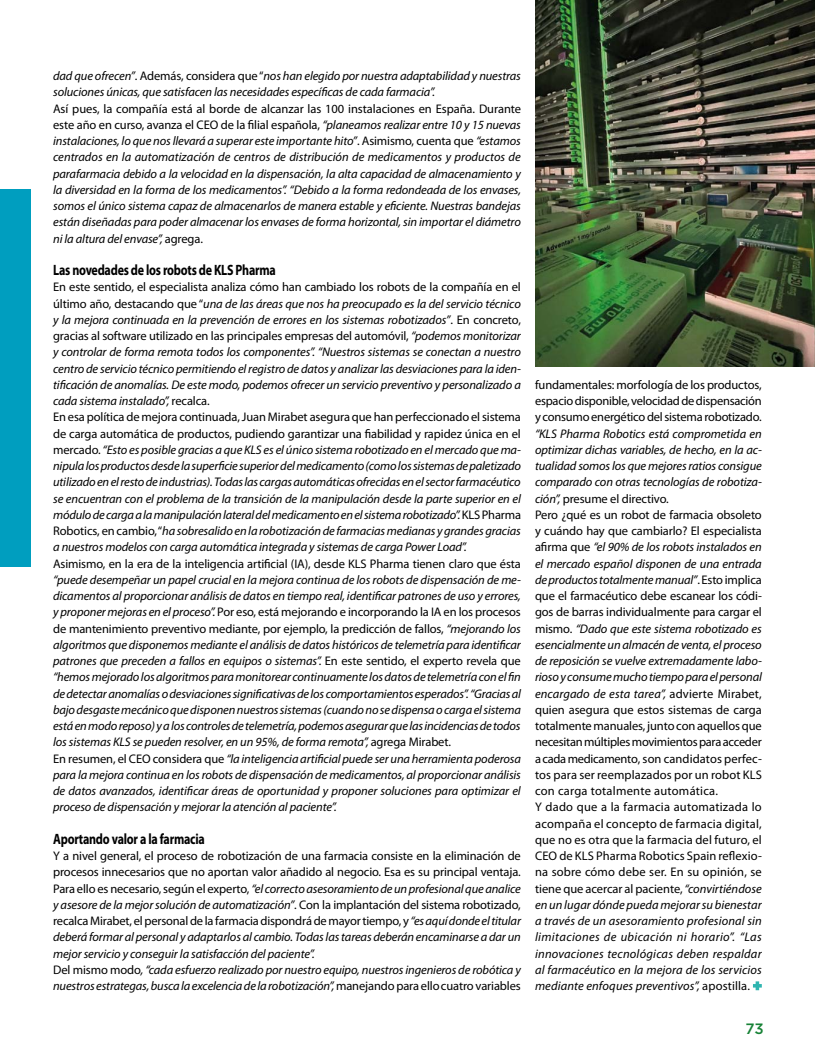
<style>
.page{position:relative;width:815px;height:1063px;background:#fff}
.page>*{position:absolute;margin:0;border:0;box-sizing:border-box;transform-origin:0 0}
.t1{font:700 15px "Myriad Pro";letter-spacing:-.02em;color:#000;scale:.8 1}
.t2{font:500 15px "Gotham";color:#178236}
.t3{font:italic 12.5px/16.2px "Myriad Pro";letter-spacing:-.01em;color:#000}
.t4{font:12.5px/16.2px "Myriad Pro";letter-spacing:-.01em;color:#000;text-align:justify}
.s1{font-style:normal}
</style>
<div class="page">
<div style="left:0;top:189px;width:30px;height:377px;background:#009ebf"></div>
<svg style="left:753px;top:981px;width:9px;height:9px"></svg>
<img style="left:535px;top:0;width:280px;height:367px">
<p class="t3" style="left:53px;top:68px;width:469px">dad que ofrecen”<span class="s1">. Además, considera que “</span>nos han elegido por nuestra adaptabilidad y nuestras soluciones únicas, que satisfacen las necesidades específicas de cada farmacia”.</p>
<p class="t3" style="left:53px;top:100px;width:469px;text-align:justify"><span class="s1">Así pues, la compañía está al borde de alcanzar las 100 instalaciones en España. Durante este año en curso, avanza el CEO de la filial española,</span> “planeamos realizar entre 10 y 15 nuevas instalaciones, lo que nos llevará a superar este importante hito”<span class="s1">. Asimismo, cuenta que</span> “estamos centrados en la automatización de centros de distribución de medicamentos y productos de parafarmacia debido a la velocidad en la dispensación, la alta capacidad de almacenamiento y la diversidad en la forma de los medicamentos”. “Debido a la forma redondeada de los envases, somos el único sistema capaz de almacenarlos de manera estable y eficiente. Nuestras bandejas están diseñadas para poder almacenar los envases de forma horizontal, sin importar el diámetro ni la altura del envase”, <span class="s1">agrega.</span></p>
<p class="t1" style="left:53px;top:260px;width:280px">Las novedades de los robots de KLS Pharma</p>
<p class="t3" style="left:53px;top:279px;width:470px"><span class="s1">En este sentido, el especialista analiza cómo han cambiado los robots de la compañía en el último año, destacando que “</span>una de las áreas que nos ha preocupado es la del servicio técnico y la mejora continuada en la prevención de errores en los sistemas robotizados”<span class="s1">. En concreto, gracias al software utilizado en las principales empresas del automóvil,</span> “podemos monitorizar y controlar de forma remota todos los componentes”. “Nuestros sistemas se conectan a nuestro centro de servicio técnico permitiendo el registro de datos y analizar las desviaciones para la iden&shy;tificación de anomalías. De este modo, podemos ofrecer un servicio preventivo y personalizado a cada sistema instalado”, <span class="s1">recalca.<br>En esa política de mejora continuada, Juan Mirabet asegura que han perfeccionado el sistema de carga automática de productos, pudiendo garantizar una fiabilidad y rapidez única en el mercado.</span> “Esto es posible gracias a que KLS es el único sistema robotizado en el mercado que ma&shy;nipula los productos desde la superficie superior del medicamento (como los sistemas de paletizado utilizado en el resto de industrias). Todas las cargas automáticas ofrecidas en el sector farmacéutico se encuentran con el problema de la transición de la manipulación desde la parte superior en el módulo de carga a la manipulación lateral del medicamento en el sistema robotizado”. <span class="s1">KLS Pharma Robotics, en cambio, “</span>ha sobresalido en la robotización de farmacias medianas y grandes gracias a nuestros modelos con carga automática integrada y sistemas de carga Power Load”.</p>
<p class="t4" style="left:53px;top:555px;width:469px">Asimismo, en la era de la inteligencia artificial (IA), desde KLS Pharma tienen claro que ésta</p>
<p class="t3" style="left:53px;top:571px;width:470px">“puede desempeñar un papel crucial en la mejora continua de los robots de dispensación de me&shy;dicamentos al proporcionar análisis de datos en tiempo real, identificar patrones de uso y errores, y proponer mejoras en el proceso”. <span class="s1">Por eso, está mejorando e incorporando la IA en los procesos de mantenimiento preventivo mediante, por ejemplo, la predicción de fallos,</span> “mejorando los algoritmos que disponemos mediante el análisis de datos históricos de telemetría para identificar patrones que preceden a fallos en equipos o sistemas”. <span class="s1">En este sentido, el experto revela que </span>“hemos mejorado los algoritmos para monitorear continuamente los datos de telemetría con el fin de detectar anomalías o desviaciones significativas de los comportamientos esperados”. “Gracias al bajo desgaste mecánico que disponen nuestros sistemas (cuando no se dispensa o carga el sistema está en modo reposo) y a los controles de telemetría, podemos asegurar que las incidencias de todos los sistemas KLS se pueden resolver, en un 95%, de forma remota”, <span class="s1">agrega Mirabet.<br>En resumen, el CEO considera que</span> “la inteligencia artificial puede ser una herramienta poderosa para la mejora continua en los robots de dispensación de medicamentos, al proporcionar análisis de datos avanzados, identificar áreas de oportunidad y proponer soluciones para optimizar el proceso de dispensación y mejorar la atención al paciente”.</p>
<p class="t1" style="left:53px;top:829px;width:191px">Aportando valor a la farmacia</p>
<p class="t3" style="left:53px;top:848px;width:469px"><span class="s1">Y a nivel general, el proceso de robotización de una farmacia consiste en la eliminación de procesos innecesarios que no aportan valor añadido al negocio. Esa es su principal ventaja.<br>Para ello es necesario, según el experto,</span> “el correcto asesoramiento de un profesional que analice y asesore de la mejor solución de automatización”<span class="s1">. Con la implantación del sistema robotizado, recalca Mirabet, el personal de la farmacia dispondrá de mayor tiempo, y</span> “es aquí donde el titular deberá formar al personal y adaptarlos al cambio. Todas las tareas deberán encaminarse a dar un mejor servicio y conseguir la satisfacción del paciente”.<br><span class="s1">Del mismo modo</span>, “cada esfuerzo realizado por nuestro equipo, nuestros ingenieros de robótica y nuestros estrategas, busca la excelencia de la robotización”, <span class="s1">manejando para ellocuatro variables</span></p>
<p class="t4" style="left:535px;top:376px;width:228px">fundamentales: morfología de los productos, espacio disponible, velocidad de dispensación y consumo energético del sistema robotizado.</p>
<p class="t3" style="left:535px;top:425px;width:228px">“KLS Pharma Robotics está comprometida en optimizar dichas variables, de hecho, en la ac&shy;tualidad somos los que mejores ratios consigue comparado con otras tecnologías de robotiza&shy;ción”, <span class="s1">presume el directivo.<br>Pero ¿qué es un robot de farmacia obsoleto y cuándo hay que cambiarlo? El especialista afirma que</span> “el 90% de los robots instalados en el mercado español disponen de una entrada de productos totalmente manual”<span class="s1">. Esto implica que el farmacéutico debe escanear los códi&shy;gos de barras individualmente para cargar el mismo.</span> “Dado que este sistema robotizado es esencialmente un almacén de venta, el proceso de reposición se vuelve extremadamente labo&shy;rioso y consume mucho tiempo para el personal encargado de esta tarea”, <span class="s1">advierte Mirabet, quien asegura que estos sistemas de carga totalmente manuales, junto con aquellos que necesitan múltiples movimientos para acceder a cada medicamento, son candidatos perfec&shy;tos para ser reemplazados por un robot KLS con carga totalmente automática.<br>Y dado que a la farmacia automatizada lo acompaña el concepto de farmacia digital, que no es otra que la farmacia del futuro, el CEO de KLS Pharma Robotics Spain reflexio&shy;na sobre cómo debe ser. En su opinión, se tiene que acercar al paciente,</span> “convirtiéndose en un lugar dónde pueda mejorar su bienestar a través de un asesoramiento profesional sin limitaciones de ubicación ni horario”. “Las innovaciones tecnológicas deben respaldar al farmacéutico en la mejora de los servicios mediante enfoques preventivos”, <span class="s1">apostilla.</span></p>
<p class="t2" style="left:745px;top:1018px;width:20px">73</p>
</div>
